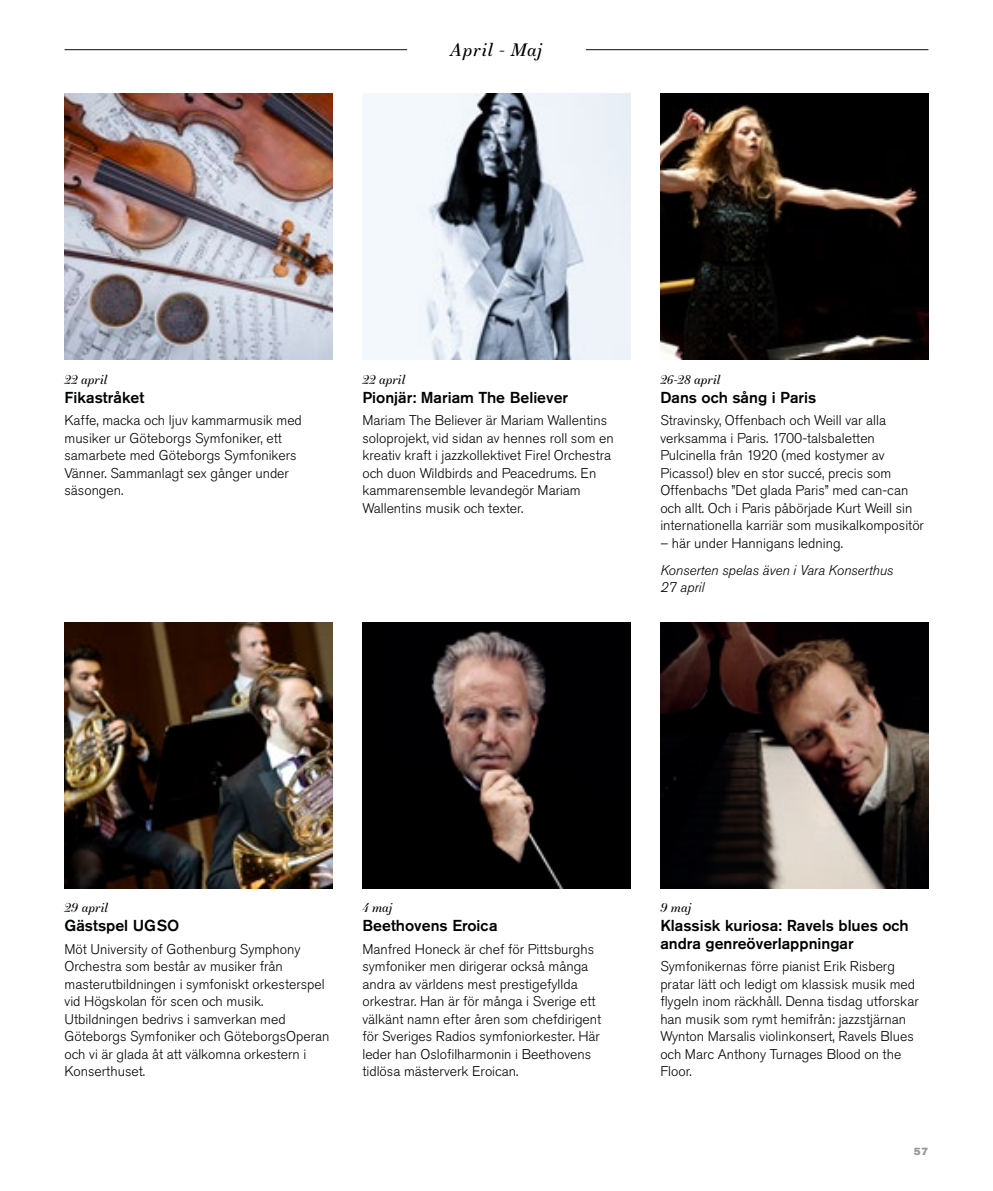
<style>
.page{position:relative;width:993px;height:1191px;background:#fff}
.page>*{position:absolute;margin:0;border:0;box-sizing:border-box;transform-origin:0 0}
.t1{font:italic 17.5px "Essonnes Text";letter-spacing:.04em;color:#000203}
.Konsertrubrik{font:500 15.75px/17.5px "Akzidenz Grotesk Std";color:#000203}
.Konsertrubrik-_puff{font:500 15.75px "Akzidenz Grotesk Std";color:#000203}
.konserttext_puff{font:300 14px/17.5px "Akzidenz Grotesk Std";color:#000203}
.konserttext_puff-2{font:italic 300 14px "Akzidenz Grotesk Std";color:#000203}
.konsertpuff-datum{font:italic 12.25px "Essonnes Text";color:#000203}
.t2{font:10.5px "Akzidenz Grotesk Std Super";color:#939598}
.s1{font-family:"Essonnes Display"}
</style>
<div class="page">
<img style="left:64px;top:93px;width:268px;height:266px">
<hr style="left:64px;top:49px;width:343px;height:1px;background:#000203">
<hr style="left:585px;top:49px;width:343px;height:1px;background:#000203">
<img style="left:362px;top:93px;width:268px;height:266px">
<img style="left:660px;top:93px;width:268px;height:266px">
<img style="left:362px;top:622px;width:268px;height:266px">
<img style="left:64px;top:622px;width:268px;height:266px">
<img style="left:660px;top:622px;width:268px;height:266px">
<p class="t1" style="left:450px;top:37px;width:93px">April - Maj</p>
<p class="konsertpuff-datum" style="left:64px;top:370px;width:44px"><span class="s1">22</span> april</p>
<p class="Konsertrubrik" style="left:64px;top:388px;width:81px">Fikastråket</p>
<p class="konserttext_puff" style="left:64px;top:412px;width:239px">Kaffe, macka och ljuv kammarmusik med musiker ur Göteborgs Symfoniker, ett samarbete med Göteborgs Symfonikers<br>Vänner. Sammanlagt sex gånger under säsongen.</p>
<p class="konsertpuff-datum" style="left:362px;top:370px;width:44px"><span class="s1">22</span> april</p>
<p class="Konsertrubrik" style="left:362px;top:388px;width:207px">Pionjär: Mariam The Believer</p>
<p class="konserttext_puff" style="left:362px;top:412px;width:253px">Mariam The Believer är Mariam Wallentins soloprojekt, vid sidan av hennes roll som en kreativ kraft i jazzkollektivet Fire! Orchestra och duon Wildbirds and Peacedrums. En kammarensemble levandegör Mariam Wallentins musik och texter.</p>
<p class="konsertpuff-datum" style="left:660px;top:370px;width:61px"><span class="s1">2</span>6-<span class="s1">2</span>8 april</p>
<p class="Konsertrubrik" style="left:660px;top:388px;width:157px">Dans och sång i Paris</p>
<p class="konserttext_puff" style="left:660px;top:412px;width:265px">Stravinsky, Offenbach och Weill var alla verksamma i Paris. 1700-talsbaletten Pulcinella från 1920 (med kostymer av Picasso!) blev en stor succé, precis som Offenbachs ”Det glada Paris” med can-can och allt. Och i Paris påbörjade Kurt Weill sin internationella karriär som musikalkompositör</p>
<p class="konserttext_puff" style="left:660px;top:534px;width:184px">– här under Hannigans ledning.</p>
<p class="konserttext_puff-2" style="left:660px;top:562px;width:234px">Konserten spelas även i Vara Konserthus</p>
<p class="konserttext_puff-2" style="left:660px;top:580px;width:45px">27 april</p>
<p class="konsertpuff-datum" style="left:64px;top:899px;width:45px"><span class="s1">29</span> april</p>
<p class="Konsertrubrik" style="left:64px;top:917px;width:116px">Gästspel UGSO</p>
<p class="konserttext_puff" style="left:64px;top:940px;width:261px">Möt University of Gothenburg Symphony Orchestra som består av musiker från masterutbildningen i symfoniskt orkesterspel vid Högskolan för scen och musik.</p>
<p class="konserttext_puff" style="left:64px;top:1010px;width:266px">Utbildningen bedrivs i samverkan med Göteborgs Symfoniker och GöteborgsOperan och vi är glada åt att välkomna orkestern i Konserthuset.</p>
<p class="konsertpuff-datum" style="left:362px;top:899px;width:31px"><span class="s1">4</span> maj</p>
<p class="Konsertrubrik-_puff" style="left:362px;top:916px;width:137px">Beethovens Eroica</p>
<p class="konserttext_puff" style="left:362px;top:940px;width:233px">Manfred Honeck är chef för Pittsburghs symfoniker men dirigerar också många</p>
<p class="konserttext_puff" style="left:362px;top:975px;width:240px">andra av världens mest prestigefyllda orkestrar. Han är för många i Sverige ett välkänt namn efter åren som chefdirigent</p>
<p class="konserttext_puff" style="left:362px;top:1028px;width:239px">för Sveriges Radios symfoniorkester. Här leder han Oslofilharmonin i Beethovens tidlösa mästerverk Eroican.</p>
<p class="konsertpuff-datum" style="left:660px;top:899px;width:32px"><span class="s1">9</span> maj</p>
<p class="Konsertrubrik" style="left:660px;top:917px;width:250px">Klassisk kuriosa: Ravels blues och andra genreöverlappningar</p>
<p class="konserttext_puff" style="left:660px;top:958px;width:260px">Symfonikernas förre pianist Erik Risberg pratar lätt och ledigt om klassisk musik med flygeln inom räckhåll. Denna tisdag utforskar han musik som rymt hemifrån: jazzstjärnan Wynton Marsalis violinkonsert, Ravels Blues och Marc Anthony Turnages Blood on the Floor.</p>
<p class="t2" style="left:913px;top:1145px;width:16px">57</p>
</div>
